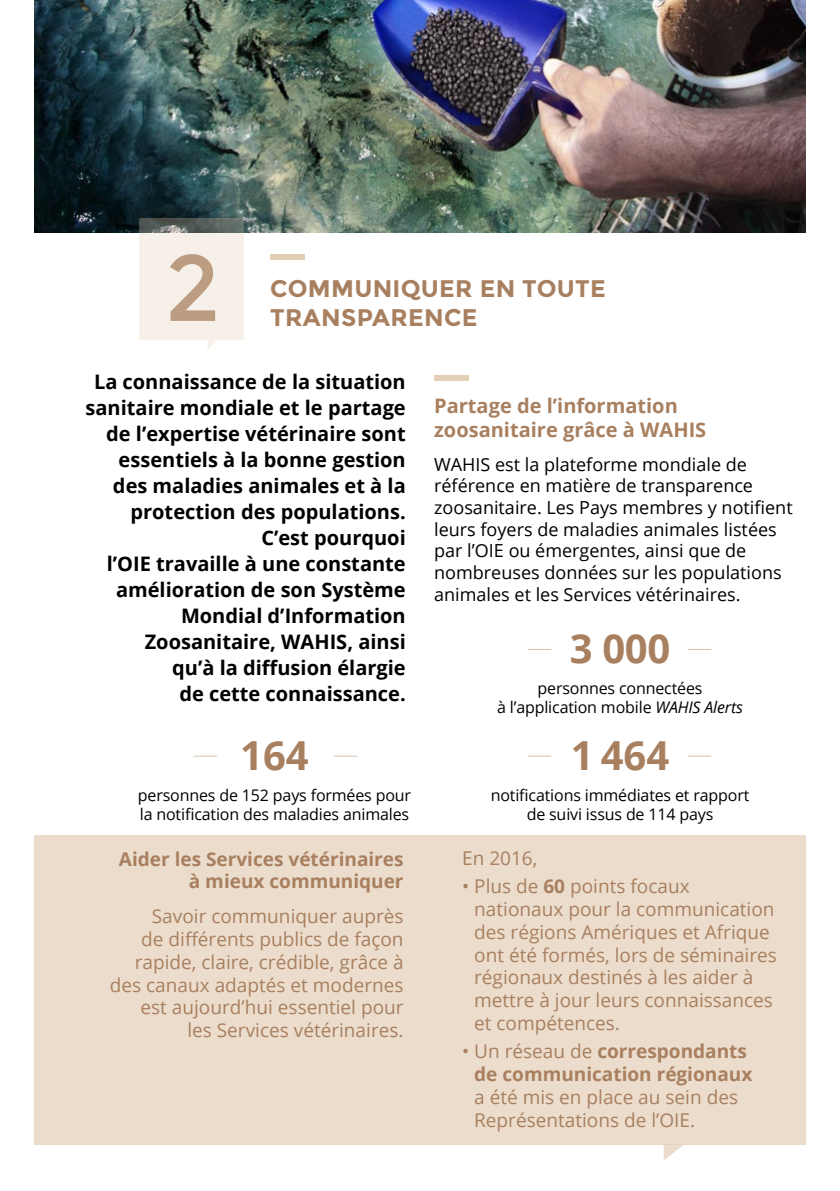
<style>
.page{position:relative;width:840px;height:1191px;background:#fff}
.page>*{position:absolute;margin:0;border:0;box-sizing:border-box;transform-origin:0 0}
.t1{font:93.2px "Montserrat";color:#bc9d82}
.t2{font:700 40px "Open Sans";color:#a8805f}
.t3{font:700 24px/28.8px "Montserrat";letter-spacing:.01em;color:#a8805f}
.t4{font:700 20px/26px "Open Sans";color:#000;text-align:right}
.t5{font:700 20px/24px "Open Sans";color:#a8805f}
.t6{font:19px/22.8px "Open Sans";color:#a8805f}
.t7{font:700 19px/22.8px "Open Sans";color:#a8805f;text-align:right}
.t8{font:18px/21.6px "Open Sans";color:#000}
.t9{font:16px/19.2px "Open Sans";letter-spacing:-.01em;color:#000;text-align:center}
.s1{font-style:italic}
.s2{font-weight:700}
.s3{font-weight:400}
</style>
<div class="page">
<svg style="left:663px;top:1144px;width:21px;height:16px"></svg>
<img style="left:34px;top:0;width:771px;height:232px">
<svg style="left:139px;top:218px;width:105px;height:131px;background:#e5e1da"></svg>
<div style="left:434px;top:375px;width:34px;height:6px;background:#e3ceb6"></div>
<div style="left:270px;top:254px;width:34px;height:5px;background:#e3ceb6"></div>
<svg style="left:194px;top:755px;width:23px;height:1px"></svg>
<svg style="left:334px;top:755px;width:23px;height:1px"></svg>
<svg style="left:528px;top:755px;width:23px;height:1px"></svg>
<svg style="left:688px;top:755px;width:23px;height:1px"></svg>
<svg style="left:527px;top:649px;width:24px;height:1px"></svg>
<svg style="left:687px;top:649px;width:24px;height:1px"></svg>
<div style="left:34px;top:835px;width:771px;height:309px;background:#ebdccc"></div>
<h1 class="t1" style="left:165px;top:234px;width:56px">2</h1>
<p class="t3" style="left:270px;top:274px;width:337px">COMMUNIQUER EN TOUTE<br>TRANSPARENCE</p>
<p class="t4" style="left:86px;top:368px;width:321px">La connaissance de la situation sanitaire mondiale et le partage de l’expertise vétérinaire sont essentiels à la bonne gestion des maladies animales et à la protection des populations.<br>C’est pourquoi<br>l’OIE travaille à une constante amélioration de son Système<br>Mondial d’Information<br>Zoosanitaire, WAHIS, ainsi<br>qu’à la diffusion élargie<br>de cette connaissance.</p>
<h2 class="t2" style="left:240px;top:727px;width:70px">164</h2>
<p class="t9" style="left:138px;top:784px;width:274px;text-align:left">personnes de 152 pays formées pour la notification des maladies animales</p>
<p class="t7" style="left:119px;top:847px;width:286px">Aider les Services vétérinaires à mieux communiquer</p>
<p class="t6" style="left:110px;top:904px;width:295px;text-align:right">Savoir communiquer auprès<br>de différents publics de façon rapide, claire, crédible, grâce à des canaux adaptés et modernes est aujourd’hui essentiel pour<br>les Services vétérinaires.</p>
<p class="t5" style="left:434px;top:393px;width:273px">Partage de l’information zoosanitaire grâce à WAHIS</p>
<p class="t8" style="left:434px;top:453px;width:360px">WAHIS est la plateforme mondiale de référence en matière de transparence zoosanitaire. Les Pays membres y notifient leurs foyers de maladies animales listées par l’OIE ou émergentes, ainsi que de nombreuses données sur les populations animales et les Services vétérinaires.</p>
<h2 class="t2" style="left:569px;top:620px;width:102px">3 000</h2>
<p class="t9" style="left:497px;top:678px;width:247px">personnes connectées<br>à l’application mobile <span class="s1">WAHIS Alerts</span></p>
<h2 class="t2" style="left:570px;top:727px;width:100px">1 464</h2>
<p class="t9" style="left:490px;top:784px;width:260px">notifications immédiates et rapport de suivi issus de 114 pays</p>
<p class="t6" style="left:462px;top:846px;width:77px">En 2016,</p>
<p class="t6" style="left:474px;top:874px;width:304px;text-indent:-12px">• Plus de <span class="s2">60</span> points focaux nationaux pour la communication des régions Amériques et Afrique ont été formés, lors de séminaires régionaux destinés à les aider à mettre à jour leurs connaissances et compétences.</p>
<p class="t7" style="left:462px;top:1039px;width:291px"><span class="s3">• Un réseau de</span> correspondants de communication régionaux</p>
<p class="t6" style="left:474px;top:1085px;width:265px">a été mis en place au sein des<br>Représentations de l’OIE.</p>
</div>
